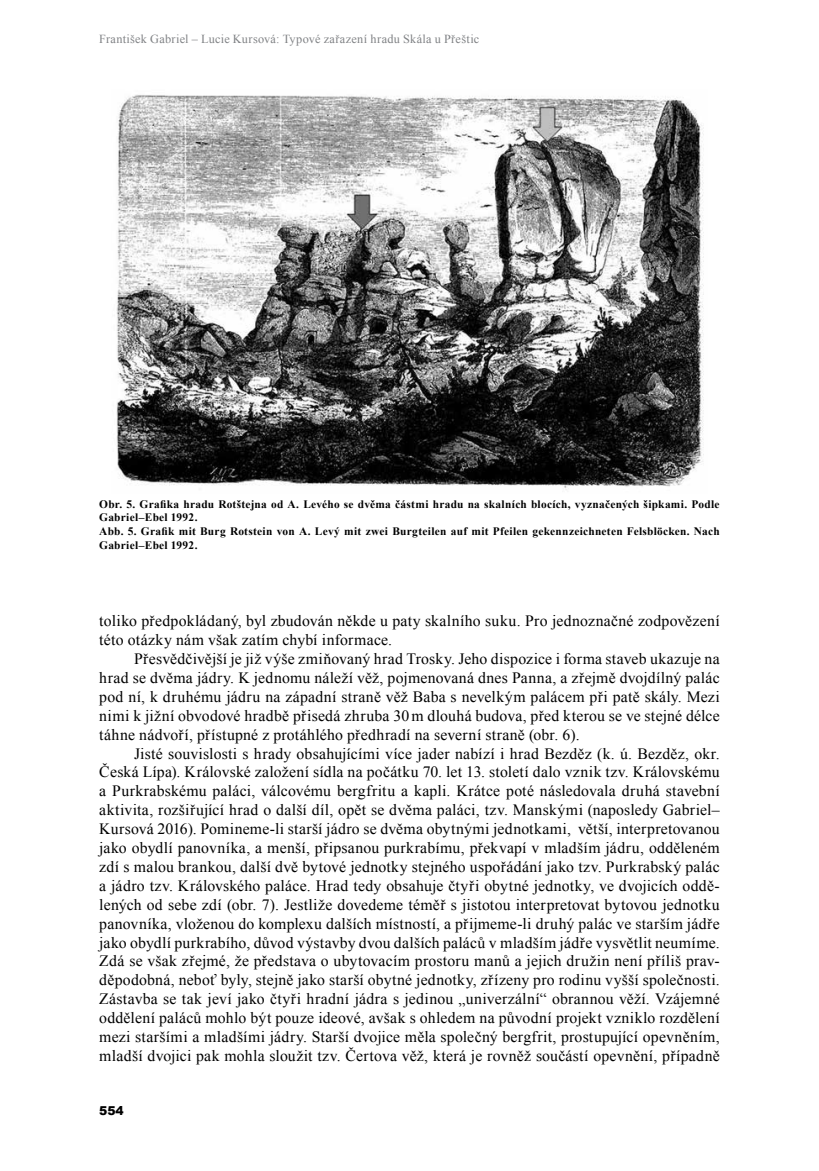
<style>
.page{position:relative;width:819px;height:1171px;background:#fff}
.page>*{position:absolute;margin:0;border:0;box-sizing:border-box;transform-origin:0 0}
.t1{font:15.75px/18.9px "Times New Roman";letter-spacing:.015em;color:#000;text-align:justify}
.t2{font:12.25px "Times New Roman";letter-spacing:.025em;color:#808285}
.t3{font:900 12.25px "Arial";color:#000}
.t4{font:700 11.38px/13.7px "Times New Roman";letter-spacing:.025em;color:#000}
</style>
<div class="page">
<img style="left:116px;top:94px;width:588px;height:396px">
<p class="t2" style="left:99px;top:31px;width:381px">František Gabriel – Lucie Kursová: Typové zařazení hradu Skála u Přeštic</p>
<p class="t4" style="left:99px;top:497px;width:622px">Obr. 5. Grafika hradu Rotštejna od A. Levého se dvěma částmi hradu na skalních blocích, vyznačených šipkami. Podle Gabriel–Ebel 1992.<br>Abb. 5. Grafik mit Burg Rotstein von A. Levý mit zwei Burgteilen auf mit Pfeilen gekennzeichneten Felsblöcken. Nach Gabriel–Ebel 1992.</p>
<p class="t1" style="left:99px;top:611px;width:622px">toliko předpokládaný, byl zbudován někde u paty skalního suku. Pro jednoznačné zodpovězení této otázky nám však zatím chybí informace.</p>
<p class="t1" style="left:99px;top:649px;width:622px;text-indent:35px">Přesvědčivější je již výše zmiňovaný hrad Trosky. Jeho dispozice i forma staveb ukazuje na hrad se dvěma jádry. K jednomu náleží věž, pojmenovaná dnes Panna, a zřejmě dvojdílný palác pod ní, k druhému jádru na západní straně věž Baba s nevelkým palácem při patě skály. Mezi nimi k jižní obvodové hradbě přisedá zhruba 30m dlouhá budova, před kterou se ve stejné délce táhne nádvoří, přístupné z protáhlého předhradí na severní straně (obr. 6).</p>
<p class="t1" style="left:99px;top:743px;width:622px;text-indent:35px">Jisté souvislosti s hrady obsahujícími více jader nabízí i hrad Bezděz (k. ú. Bezděz, okr.<br>Česká Lípa). Královské založení sídla na počátku 70. let 13. století dalo vznik tzv. Královskému a Purkrabskému paláci, válcovému bergfritu a kapli. Krátce poté následovala druhá stavební aktivita, rozšiřující hrad o další díl, opět se dvěma paláci, tzv. Manskými (naposledy Gabriel– Kursová 2016). Pomineme-li starší jádro se dvěma obytnými jednotkami, větší, interpretovanou jako obydlí panovníka, a menší, připsanou purkrabímu, překvapí v mladším jádru, odděleném zdí s malou brankou, další dvě bytové jednotky stejného uspořádání jako tzv. Purkrabský palác a jádro tzv. Královského paláce. Hrad tedy obsahuje čtyři obytné jednotky, ve dvojicích oddě&shy;lených od sebe zdí (obr. 7). Jestliže dovedeme téměř s jistotou interpretovat bytovou jednotku panovníka, vloženou do komplexu dalších místností, a přijmeme-li druhý palác ve starším jádře jako obydlí purkrabího, důvod výstavby dvou dalších paláců v mladším jádře vysvětlit neumíme.<br>Zdá se však zřejmé, že představa o ubytovacím prostoru manů a jejich družin není příliš prav&shy;děpodobná, neboť byly, stejně jako starší obytné jednotky, zřízeny pro rodinu vyšší společnosti.<br>Zástavba se tak jeví jako čtyři hradní jádra s jedinou „univerzální“ obrannou věží. Vzájemné oddělení paláců mohlo být pouze ideové, avšak s ohledem na původní projekt vzniklo rozdělení mezi staršími a mladšími jádry. Starší dvojice měla společný bergfrit, prostupující opevněním, mladší dvojici pak mohla sloužit tzv. Čertova věž, která je rovněž součástí opevnění, případně</p>
<p class="t3" style="left:99px;top:1102px;width:26px">554</p>
</div>
